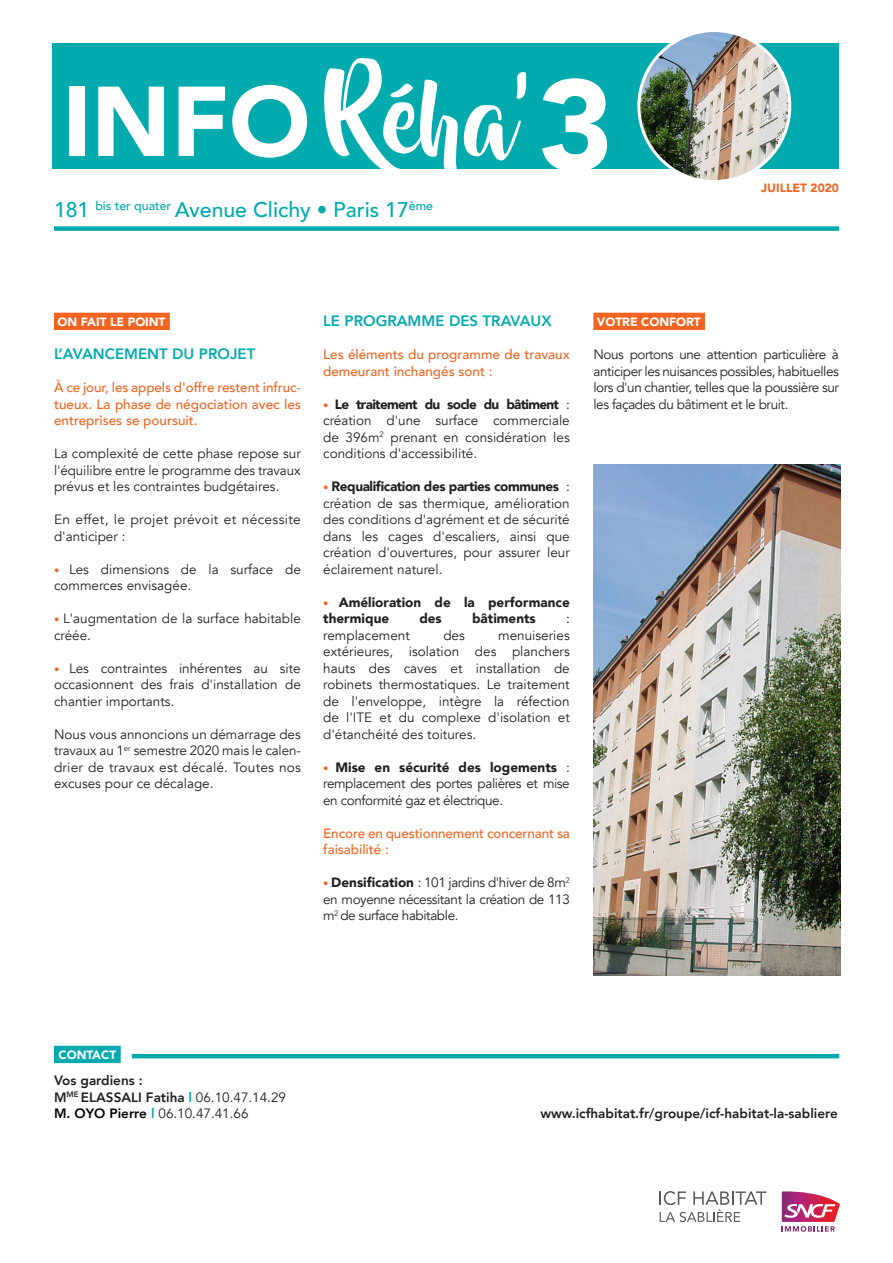
<style>
.page{position:relative;width:893px;height:1263px;background:#fff}
.page>*{position:absolute;margin:0;border:0;box-sizing:border-box;transform-origin:0 0}
.t1{font:900 127.8px "Avenir";color:#fff}
.t2{font:95.55px "Beyond The Mountains";color:#fff}
.t3{font:500 21.3px "Avenir";color:#00aaad}
.t4{font:800 15px "Avenir";color:#00aaad}
.t5{font:13.5px/16.5px "Avenir";color:#231f20;text-align:justify}
.t6{font:500 13.5px/16.5px "Avenir";color:#f06422}
.t7{font:500 13.5px/16.5px "Avenir";color:#f36421;text-align:justify}
.t8{font:800 13.5px "Avenir";color:#231f20}
.t9{font:900 13.5px/16.5px "Avenir";color:#231f20}
.t10{font:13.5px/16.5px "Avenir";letter-spacing:.02em;color:#231f20}
.t11{font:900 12px "Avenir";color:#fff}
.t12{font:900 12px "Avenir";color:#f36421}
.s1{font-family:"Avenir";font-weight:900;font-size:97.8px}
.s2{font-weight:800;font-size:10.5px;color:#ee6422}
.s3{font-weight:900}
.s4{color:#00aaad}
.s5{font-weight:400}
.s6{font-weight:800;color:#000001}
.s7{font-weight:800;color:#00aaad}
</style>
<div class="page">
<svg style="left:782px;top:1191px;width:58px;height:41px"></svg>
<svg style="left:660px;top:1191px;width:106px;height:31px"></svg>
<div style="left:53px;top:43px;width:786px;height:126px;background:#00aaad"></div>
<div style="left:54px;top:226px;width:785px;height:5px;background:#00aaad"></div>
<div style="left:54px;top:313px;width:116px;height:17px;background:#f36421"></div>
<img style="left:639px;top:31px;width:151px;height:151px;border-radius:75px">
<div style="left:637px;top:29px;width:154px;height:154px;border:3px solid #fff;border-radius:50%"></div>
<img style="left:593px;top:465px;width:247px;height:511px">
<div style="left:54px;top:1046px;width:67px;height:17px;background:#00aaad"></div>
<hr style="left:132px;top:1054px;width:707px;height:4px;background:#00aaad">
<div style="left:593px;top:313px;width:112px;height:17px;background:#f36421"></div>
<p class="t2" style="left:62px;top:67px;width:470px"><span class="s1">INFO</span>Réha’</p>
<p class="t3" style="left:54px;top:191px;width:381px">181 <sup>bis</sup> <sup>ter</sup> <sup>quater</sup> Avenue Clichy • Paris 17<sup>ème</sup></p>
<p class="t1" style="left:538px;top:16px;width:77px">3</p>
<p class="t12" style="left:761px;top:178px;width:79px">JUILLET 2020</p>
<p class="t11" style="left:58px;top:312px;width:109px">ON FAIT LE POINT</p>
<p class="t4" style="left:54px;top:342px;width:203px">L’AVANCEMENT DU PROJET</p>
<p class="t7" style="left:54px;top:379px;width:248px">À ce jour, les appels d'offre restent infruc&shy;tueux. La phase de négociation avec les entreprises se poursuit.</p>
<p class="t5" style="left:54px;top:446px;width:248px">La complexité de cette phase repose sur l'équilibre entre le programme des travaux prévus et les contraintes budgétaires.</p>
<p class="t10" style="left:54px;top:512px;width:248px">En effet, le projet prévoit et nécessite d'anticiper :</p>
<p class="t5" style="left:54px;top:561px;width:248px"><span class="s2">•</span> Les dimensions de la surface de commerces envisagée.</p>
<p class="t5" style="left:54px;top:611px;width:248px"><span class="s2">•</span> L'augmentation de la surface habitable créée.</p>
<p class="t5" style="left:54px;top:660px;width:248px"><span class="s2">•</span> Les contraintes inhérentes au site occasionnent des frais d'installation de chantier importants.</p>
<p class="t5" style="left:54px;top:726px;width:248px">Nous vous annoncions un démarrage des travaux au 1<sup>er</sup> semestre 2020 mais le calen&shy;drier de travaux est décalé. Toutes nos excuses pour ce décalage.</p>
<p class="t4" style="left:323px;top:309px;width:230px">LE PROGRAMME DES TRAVAUX</p>
<p class="t6" style="left:323px;top:346px;width:248px">Les éléments du programme de travaux demeurant inchangés sont :</p>
<p class="t5" style="left:323px;top:396px;width:248px"><span class="s2">•</span> <span class="s3">Le traitement du socle du bâtiment</span> : création d'une surface commerciale de 396m<sup>2</sup> prenant en considération les conditions d'accessibilité.</p>
<p class="t5" style="left:323px;top:479px;width:248px"><span class="s2">•</span> <span class="s3">Requalification des parties communes</span> : création de sas thermique, amélioration des conditions d'agrément et de sécurité dans les cages d'escaliers, ainsi que création d'ouvertures, pour assurer leur éclairement naturel.</p>
<p class="t9" style="left:323px;top:593px;width:248px"><span class="s2">•</span> Amélioration de la performance thermique</p>
<p class="t9" style="left:419px;top:610px;width:24px">des</p>
<p class="t9" style="left:472px;top:610px;width:65px">bâtiments</p>
<p class="t5" style="left:566px;top:611px;width:5px">:</p>
<p class="t5" style="left:323px;top:627px;width:88px">remplacement</p>
<p class="t5" style="left:443px;top:627px;width:23px">des</p>
<p class="t5" style="left:323px;top:627px;width:248px;text-indent:175px">menuiseries extérieures, isolation des planchers hauts des caves et installation de robinets thermostatiques. Le traitement de l'enveloppe, intègre la réfection de l'ITE et du complexe d'isolation et d'étanchéité des toitures.</p>
<p class="t5" style="left:323px;top:759px;width:248px"><span class="s2">•</span> <span class="s3">Mise en sécurité des logements</span> : remplacement des portes palières et mise en conformité gaz et électrique.</p>
<p class="t6" style="left:323px;top:824px;width:248px">Encore en questionnement concernant sa</p>
<p class="t6" style="left:323px;top:841px;width:67px">faisabilité :</p>
<p class="t5" style="left:323px;top:875px;width:248px"><span class="s2">•</span> <span class="s3">Densification</span> : 101 jardins d'hiver de 8m<sup>2 </sup>en moyenne nécessitant la création de 113 m<sup>2</sup> de surface habitable.</p>
<p class="t11" style="left:597px;top:312px;width:105px">VOTRE CONFORT</p>
<p class="t5" style="left:593px;top:347px;width:247px">Nous portons une attention particulière à anticiper les nuisances possibles, habituelles lors d'un chantier, telles que la poussière sur les façades du bâtiment et le bruit.</p>
<p class="t11" style="left:58px;top:1045px;width:59px">CONTACT</p>
<p class="t8" style="left:54px;top:1070px;width:90px">Vos gardiens :</p>
<p class="t8" style="left:54px;top:1087px;width:234px">M<sup>ME</sup> ELASSALI Fatiha <span class="s4">l</span> <span class="s5">06.10.47.14.29</span></p>
<p class="t5" style="left:54px;top:1106px;width:196px"><span class="s6">M. OYO Pierre</span> <span class="s7">l</span> 06.10.47.41.66</p>
<p class="t8" style="left:540px;top:1103px;width:299px">www.icfhabitat.fr/groupe/icf-habitat-la-sabliere</p>
</div>
